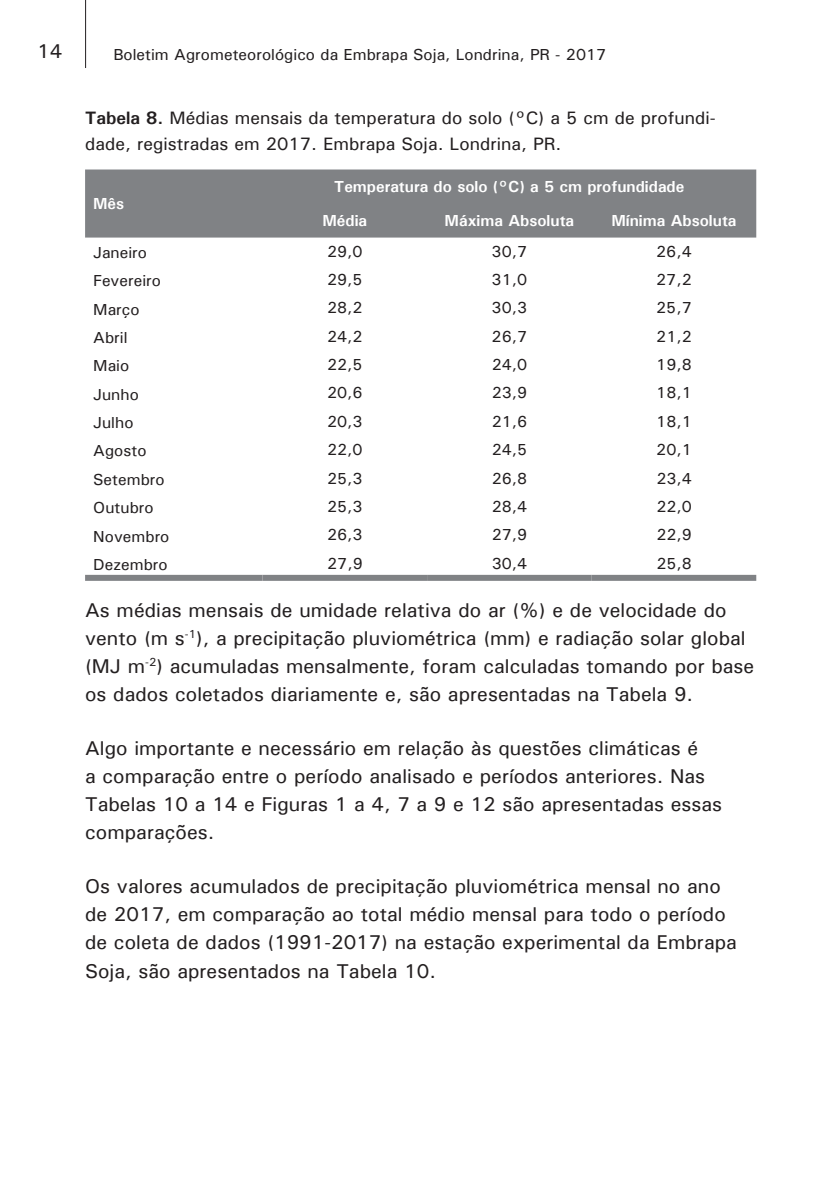
<style>
.page{position:relative;width:840px;height:1191px;background:#fff}
.page>*{position:absolute;margin:0;border:0;box-sizing:border-box;transform-origin:0 0}
.t1{font:20px/28px "Univers";color:#231f20}
.t2{font:18px/26px "Univers";color:#231f20}
.t3{font:16px "Univers";color:#231f20}
.t4{font:700 16px/34px "Univers";color:#fff}
.s1{font-weight:700}
</style>
<div class="page">
<hr style="left:85px;top:0;width:1px;height:68px;background:#231f20">
<div style="left:85px;top:169px;width:670px;height:68px;background:#808285"></div>
<div style="left:85px;top:575px;width:177px;height:6px;background:#808285"></div>
<div style="left:262px;top:575px;width:165px;height:6px;background:#808285"></div>
<div style="left:427px;top:575px;width:164px;height:6px;background:#808285"></div>
<div style="left:591px;top:575px;width:164px;height:6px;background:#808285"></div>
<p class="t1" style="left:37px;top:37px;width:27px">14</p>
<p class="t3" style="left:113px;top:44px;width:494px">Boletim Agrometeorológico da Embrapa Soja, Londrina, PR - 2017</p>
<p class="t2" style="left:85px;top:105px;width:632px"><span class="s1">Tabela 8.</span> Médias mensais da temperatura do solo (°C) a 5 cm de profundi&shy;dade, registradas em 2017. Embrapa Soja. Londrina, PR.</p>
<p class="t4" style="left:93px;top:186px;width:33px">Mês</p>
<p class="t4" style="left:322px;top:169px;width:363px;text-indent:12px">Temperatura do solo (°C) a 5 cm profundidade<br>Média</p>
<p class="t4" style="left:444px;top:203px;width:131px">Máxima Absoluta</p>
<p class="t4" style="left:611px;top:203px;width:127px">Mínima Absoluta</p>
<p class="t3" style="left:93px;top:242px;width:55px">Janeiro</p>
<p class="t3" style="left:327px;top:241px;width:37px">29,0</p>
<p class="t3" style="left:491px;top:241px;width:37px">30,7</p>
<p class="t3" style="left:655px;top:241px;width:37px">26,4</p>
<p class="t3" style="left:93px;top:271px;width:69px">Fevereiro</p>
<p class="t3" style="left:327px;top:269px;width:37px">29,5</p>
<p class="t3" style="left:491px;top:269px;width:37px">31,0</p>
<p class="t3" style="left:655px;top:269px;width:37px">27,2</p>
<p class="t3" style="left:93px;top:299px;width:48px">Março</p>
<p class="t3" style="left:327px;top:298px;width:37px">28,2</p>
<p class="t3" style="left:491px;top:298px;width:37px">30,3</p>
<p class="t3" style="left:656px;top:298px;width:37px">25,7</p>
<p class="t3" style="left:93px;top:327px;width:36px">Abril</p>
<p class="t3" style="left:327px;top:326px;width:37px">24,2</p>
<p class="t3" style="left:491px;top:326px;width:37px">26,7</p>
<p class="t3" style="left:656px;top:326px;width:37px">21,2</p>
<p class="t3" style="left:93px;top:356px;width:38px">Maio</p>
<p class="t3" style="left:327px;top:354px;width:37px">22,5</p>
<p class="t3" style="left:491px;top:354px;width:37px">24,0</p>
<p class="t3" style="left:656px;top:354px;width:37px">19,8</p>
<p class="t3" style="left:93px;top:384px;width:47px">Junho</p>
<p class="t3" style="left:327px;top:383px;width:37px">20,6</p>
<p class="t3" style="left:491px;top:383px;width:37px">23,9</p>
<p class="t3" style="left:656px;top:383px;width:37px">18,1</p>
<p class="t3" style="left:93px;top:412px;width:42px">Julho</p>
<p class="t3" style="left:327px;top:411px;width:37px">20,3</p>
<p class="t3" style="left:491px;top:411px;width:37px">21,6</p>
<p class="t3" style="left:656px;top:411px;width:37px">18,1</p>
<p class="t3" style="left:93px;top:441px;width:55px">Agosto</p>
<p class="t3" style="left:327px;top:440px;width:37px">22,0</p>
<p class="t3" style="left:491px;top:440px;width:37px">24,5</p>
<p class="t3" style="left:656px;top:440px;width:37px">20,1</p>
<p class="t3" style="left:93px;top:469px;width:73px">Setembro</p>
<p class="t3" style="left:327px;top:468px;width:37px">25,3</p>
<p class="t3" style="left:491px;top:468px;width:37px">26,8</p>
<p class="t3" style="left:656px;top:468px;width:37px">23,4</p>
<p class="t3" style="left:93px;top:498px;width:62px">Outubro</p>
<p class="t3" style="left:327px;top:496px;width:37px">25,3</p>
<p class="t3" style="left:491px;top:496px;width:37px">28,4</p>
<p class="t3" style="left:656px;top:496px;width:37px">22,0</p>
<p class="t3" style="left:93px;top:526px;width:78px">Novembro</p>
<p class="t3" style="left:327px;top:525px;width:37px">26,3</p>
<p class="t3" style="left:491px;top:525px;width:37px">27,9</p>
<p class="t3" style="left:656px;top:525px;width:37px">22,9</p>
<p class="t3" style="left:93px;top:554px;width:76px">Dezembro</p>
<p class="t3" style="left:327px;top:553px;width:37px">27,9</p>
<p class="t3" style="left:491px;top:553px;width:37px">30,4</p>
<p class="t3" style="left:656px;top:553px;width:37px">25,8</p>
<p class="t1" style="left:85px;top:595px;width:670px">As médias mensais de umidade relativa do ar (%) e de velocidade do vento (m s<sup>-1</sup>), a precipitação pluviométrica (mm) e radiação solar global (MJ m<sup>-2</sup>) acumuladas mensalmente, foram calculadas tomando por base os dados coletados diariamente e, são apresentadas na Tabela 9.</p>
<p class="t1" style="left:85px;top:734px;width:638px">Algo importante e necessário em relação às questões climáticas é<br>a comparação entre o período analisado e períodos anteriores. Nas Tabelas 10 a 14 e Figuras 1 a 4, 7 a 9 e 12 são apresentadas essas comparações.</p>
<p class="t1" style="left:85px;top:872px;width:653px">Os valores acumulados de precipitação pluviométrica mensal no ano de 2017, em comparação ao total médio mensal para todo o período de coleta de dados (1991-2017) na estação experimental da Embrapa Soja, são apresentados na Tabela 10.</p>
</div>
